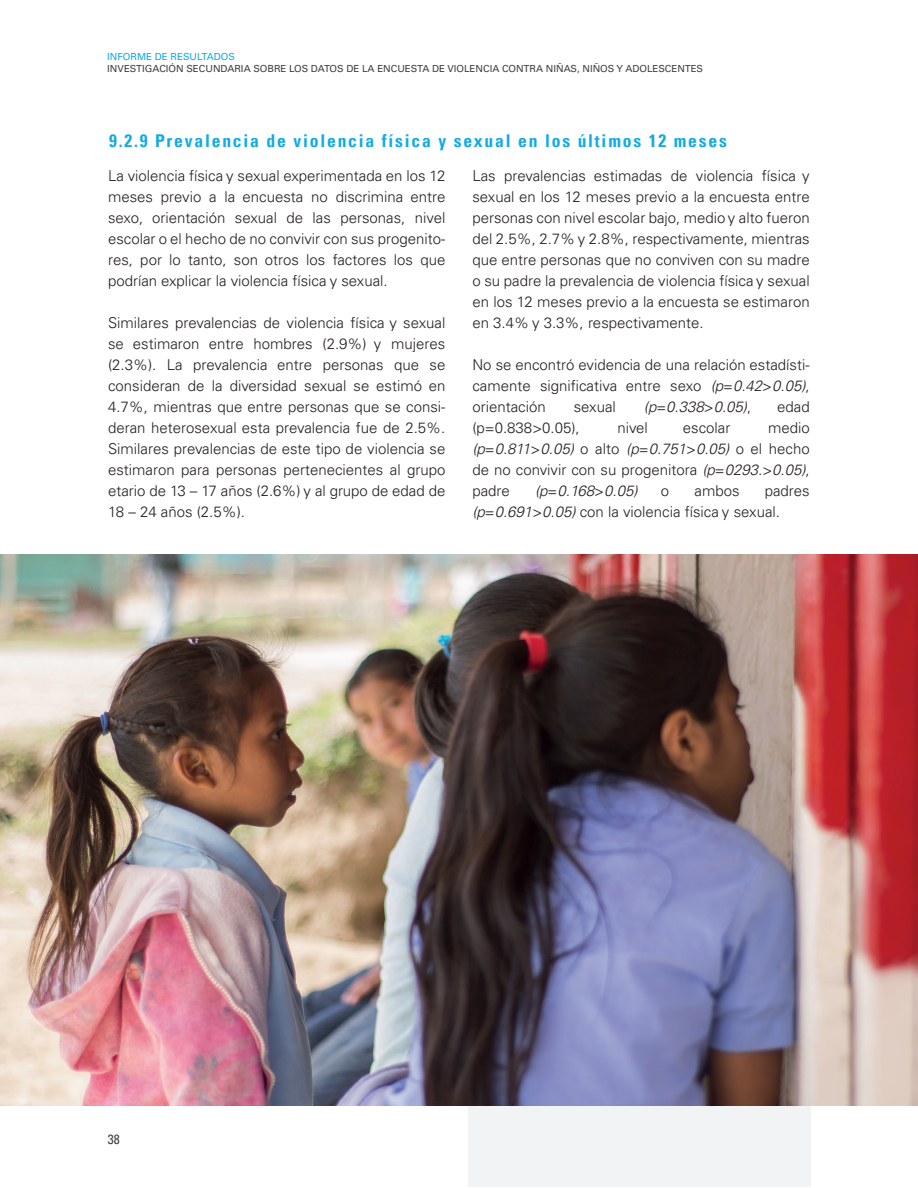
<style>
.page{position:relative;width:918px;height:1188px;background:#fff}
.page>*{position:absolute;margin:0;border:0;box-sizing:border-box;transform-origin:0 0}
.t1{font:700 condensed 17.7px "Univers LT Pro";letter-spacing:.1em;color:#13abe2}
.t2{font:300 15px/21px "Univers LT Pro 45";color:#231f20;text-align:justify}
.t3{font:italic 300 15px "Univers LT Pro 45";color:#231f20}
.t4{font:condensed 13.5px "Univers LT Pro";color:#3e3e3f}
.t5{font:9.75px "Univers LT Pro 55 Roman";color:#3e3e3f}
.t6{font:9.75px "Univers LT Pro 55 Roman";color:#13abe2}
.s1{font-style:italic}
.s2{font-style:normal}
</style>
<div class="page">
<div style="left:468px;top:638px;width:343px;height:549px;background:#f2f3f4"></div>
<img style="left:0;top:554px;width:918px;height:552px">
<p class="t6" style="left:107px;top:50px;width:129px">INFORME DE RESULTADOS</p>
<p class="t5" style="left:107px;top:62px;width:597px">INVESTIGACIÓN SECUNDARIA SOBRE LOS DATOS DE LA ENCUESTA DE VIOLENCIA CONTRA NIÑAS, NIÑOS Y ADOLESCENTES</p>
<p class="t1" style="left:109px;top:129px;width:619px">9.2.9 Prevalencia de violencia física y sexual en los últimos 12 meses</p>
<p class="t2" style="left:108px;top:165px;width:339px">La violencia física y sexual experimentada en los 12 meses previo a la encuesta no discrimina entre sexo, orientación sexual de las personas, nivel escolar o el hecho de no convivir con sus progenito&shy;res, por lo tanto, son otros los factores los que podrían explicar la violencia física y sexual.</p>
<p class="t2" style="left:108px;top:312px;width:339px">Similares prevalencias de violencia física y sexual se estimaron entre hombres (2.9%) y mujeres (2.3%). La prevalencia entre personas que se consideran de la diversidad sexual se estimó en 4.7%, mientras que entre personas que se consi&shy;deran heterosexual esta prevalencia fue de 2.5%.<br>Similares prevalencias de este tipo de violencia se estimaron para personas pertenecientes al grupo etario de 13 – 17 años (2.6%) y al grupo de edad de 18 – 24 años (2.5%).</p>
<p class="t2" style="left:472px;top:165px;width:339px">Las prevalencias estimadas de violencia física y sexual en los 12 meses previo a la encuesta entre personas con nivel escolar bajo, medio y alto fueron del 2.5%, 2.7% y 2.8%, respectivamente, mientras que entre personas que no conviven con su madre o su padre la prevalencia de violencia física y sexual en los 12 meses previo a la encuesta se estimaron en 3.4% y 3.3%, respectivamente.</p>
<p class="t2" style="left:472px;top:354px;width:339px">No se encontró evidencia de una relación estadísti&shy;camente significativa entre sexo <span class="s1">(p=0.42&gt;0.05)</span>, orientación</p>
<p class="t2" style="left:574px;top:396px;width:44px">sexual</p>
<p class="t3" style="left:644px;top:398px;width:109px">(p=0.338&gt;0.05)<span class="s2">,</span></p>
<p class="t2" style="left:777px;top:396px;width:34px">edad</p>
<p class="t2" style="left:472px;top:417px;width:109px">(p=0.838&gt;0.05),</p>
<p class="t2" style="left:617px;top:417px;width:32px">nivel</p>
<p class="t2" style="left:683px;top:417px;width:49px">escolar</p>
<p class="t2" style="left:472px;top:417px;width:339px;text-indent:296px">medio <span class="s1">(p=0.811&gt;0.05)</span> o alto <span class="s1">(p=0.751&gt;0.05)</span> o el hecho de no convivir con su progenitora <span class="s1">(p=0293.&gt;0.05)</span>, padre</p>
<p class="t3" style="left:535px;top:482px;width:104px">(p=0.168&gt;0.05)</p>
<p class="t2" style="left:661px;top:480px;width:10px">o</p>
<p class="t2" style="left:695px;top:480px;width:47px">ambos</p>
<p class="t2" style="left:472px;top:480px;width:339px;text-indent:292px">padres <span class="s1">(p=0.691&gt;0.05)</span> con la violencia física y sexual.</p>
<p class="t4" style="left:108px;top:1131px;width:13px">38</p>
</div>
